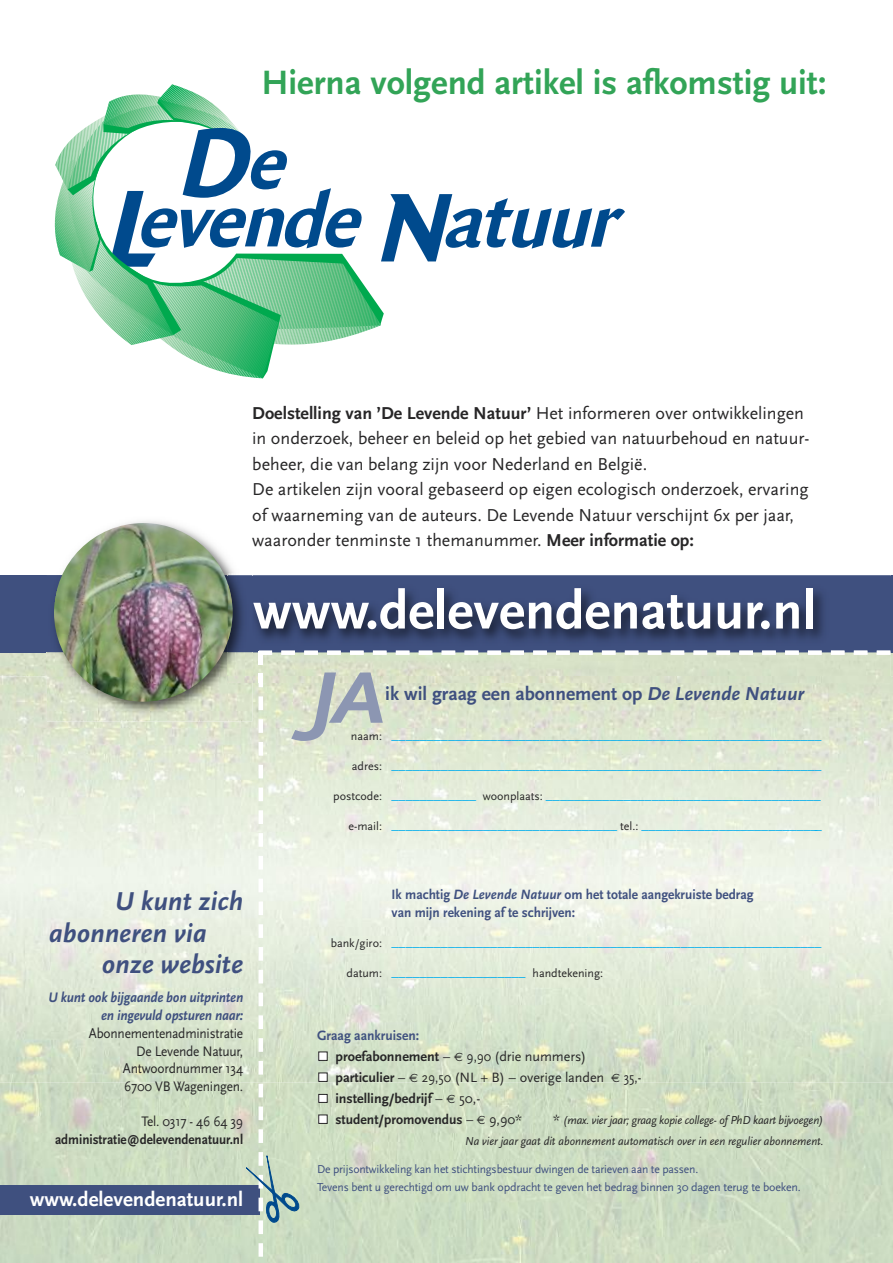
<style>
.page{position:relative;width:893px;height:1263px;background:#fff}
.page>*{position:absolute;margin:0;border:0;box-sizing:border-box;transform-origin:0 0}
.t1{font:italic 700 76.05px "Scala Sans";color:#8c96b2;scale:1.2 1}
.t2{font:700 55.35px "Scala Sans";color:#fff}
.t3{font:700 35.25px "Scala Sans";color:#32a457}
.t4{font:italic 700 27px/31.5px "Scala Sans";color:#3f507f}
.t5{font:700 21px "Scala Sans";color:#fff}
.t6{font:700 19.5px "Scala Sans";color:#3f507f}
.t7{font:18px/25.5px "Scala Sans";color:#272627}
.t8{font:14.4px/17.7px "Scala Sans";letter-spacing:-.015em;color:#272627;text-align:right;scale:.93 1}
.t9{font:italic 700 14.4px/17.7px "Scala Sans";letter-spacing:-.015em;color:#3f507f;text-align:right;scale:.93 1}
.t10{font:14.1px/30px "Scala Sans";color:#00aded;text-align:right}
.t11{font:700 14.1px/21px "Scala Sans";color:#272627}
.t12{font:700 14.1px/17.7px "Scala Sans";color:#3f507f;scale:.95 1}
.t13{font:700 14.1px "Scala Sans";color:#272627;scale:.93 1}
.t14{font:12px/18px "Scala Sans";letter-spacing:-.015em;color:#3f507f}
.t15{font:italic 12px/21px "Scala Sans";color:#272627;text-align:right;scale:.96 1}
.t16{font:12px "Scala Sans";color:#272627}
.s1{font-weight:700}
.s2{font-style:italic}
.s3{font-size:12px;color:#272627}
.s4{font-size:14.1px;color:#00aded}
.s5{color:#3f507f}
.s6{font-weight:400}
.s7{font-family:"Euro Sans";font-weight:400;font-size:12px}
.s8{font-style:normal;font-size:14.1px}
</style>
<div class="page">
<img style="left:0;top:652px;width:893px;height:611px">
<img style="left:0;top:677px;width:240px;height:405px">
<div style="left:0;top:1185px;width:260px;height:29px;background:#3f507f"></div>
<div style="left:0;top:575px;width:893px;height:77px;background:#3f507f"></div>
<hr style="left:259px;top:1243px;width:4px;height:14px;background:#fff">
<img style="left:62px;top:521px;width:172px;height:54px">
<img style="left:47px;top:652px;width:193px;height:69px">
<img style="left:54px;top:523px;width:179px;height:179px;border-radius:50%">
<img style="left:252px;top:575px;width:639px;height:66px">
<svg style="left:240px;top:650px;width:653px;height:593px;background:#dbe5d1"></svg>
<img style="left:228px;top:677px;width:24px;height:5px">
<img style="left:228px;top:575px;width:24px;height:77px">
<img style="left:228px;top:583px;width:5px;height:58px">
<svg style="left:54px;top:84px;width:571px;height:294px"></svg>
<h3 class="t3" style="left:261px;top:61px;width:567px">Hierna volgend artikel is afkomstig uit:</h3>
<p class="t7" style="left:252px;top:400px;width:559px"><span class="s1">Doelstelling van ’De Levende Natuur’</span> Het informeren over ontwikkelingen in onderzoek, beheer en beleid op het gebied van natuurbehoud en natuur&shy;beheer, die van belang zijn voor Nederland en België.<br>De artikelen zijn vooral gebaseerd op eigen ecologisch onderzoek, ervaring of waarneming van de auteurs. De Levende Natuur verschijnt 6x per jaar, waaronder tenminste 1 themanummer. <span class="s1">Meer informatie op:</span></p>
<h2 class="t2" style="left:253px;top:577px;width:564px">www.delevendenatuur.nl</h2>
<h1 class="t1" style="left:310px;top:652px;width:65px">JA</h1>
<h3 class="t6" style="left:385px;top:682px;width:420px">ik wil graag een abonnement op <span class="s2">De Levende Natuur</span></h3>
<p class="t10" style="left:333px;top:720px;width:490px"><span class="s3">naam:</span> _____________________________________________________________ <span class="s3">adres:</span> _____________________________________________________________ <span class="s3">postcode:</span> ____________ <span class="s3">woonplaats:</span> _______________________________________ <span class="s3">e-mail:</span> ________________________________ <span class="s3">tel.:</span> __________________________</p>
<h3 class="t4" style="left:49px;top:885px;width:196px;text-indent:66px">U kunt zich abonneren via</h3>
<h3 class="t4" style="left:102px;top:948px;width:143px">onze website</h3>
<p class="t9" style="left:48px;top:989px;width:211px">U kunt ook bijgaande bon uitprinten en ingevuld opsturen naar:</p>
<p class="t8" style="left:89px;top:1024px;width:167px">Abonnementenadministratie<br>De Levende Natuur,<br>Antwoordnummer 134<br>6700 VB Wageningen.</p>
<p class="t8" style="left:141px;top:1112px;width:111px">Tel. 0317 - 46 64 39</p>
<p class="t13" style="left:55px;top:1131px;width:204px">administratie@delevendenatuur.nl</p>
<h3 class="t5" style="left:30px;top:1186px;width:215px">www.delevendenatuur.nl</h3>
<p class="t12" style="left:392px;top:885px;width:382px">Ik machtig <span class="s2">De Levende Natuur</span> om het totale aangekruiste bedrag van mijn rekening af te schrijven:</p>
<p class="t10" style="left:331px;top:927px;width:492px"><span class="s3">bank/giro:</span> _____________________________________________________________</p>
<p class="t16" style="left:347px;top:965px;width:258px">datum: <span class="s4">___________________</span> handtekening:</p>
<p class="t11" style="left:335px;top:1024px;width:307px;text-indent:-18px"><span class="s5">Graag aankruisen:<br></span>proefabonnement <span class="s6">–</span> <span class="s7">€</span> <span class="s6">9,90 (drie nummers) </span>particulier <span class="s6">–</span> <span class="s7">€</span> <span class="s6">29,50 (NL + B) – overige landen</span> <span class="s7">€</span> <span class="s6">35,- </span>instelling/bedrijf <span class="s6">–</span> <span class="s7">€</span> <span class="s6">50,-<br></span>student/promovendus <span class="s6">–</span> <span class="s7">€</span> <span class="s6">9,90*</span></p>
<p class="t15" style="left:465px;top:1109px;width:375px"><span class="s8">*</span> (max. vier jaar; graag kopie college- of PhD kaart bijvoegen)<br>Na vier jaar gaat dit abonnement automatisch over in een regulier abonnement.</p>
<p class="t14" style="left:317px;top:1160px;width:485px">De prijsontwikkeling kan het stichtingsbestuur dwingen de tarieven aan te passen.<br>Tevens bent u gerechtigd om uw bank opdracht te geven het bedrag binnen 30 dagen terug te boeken.</p>
</div>
